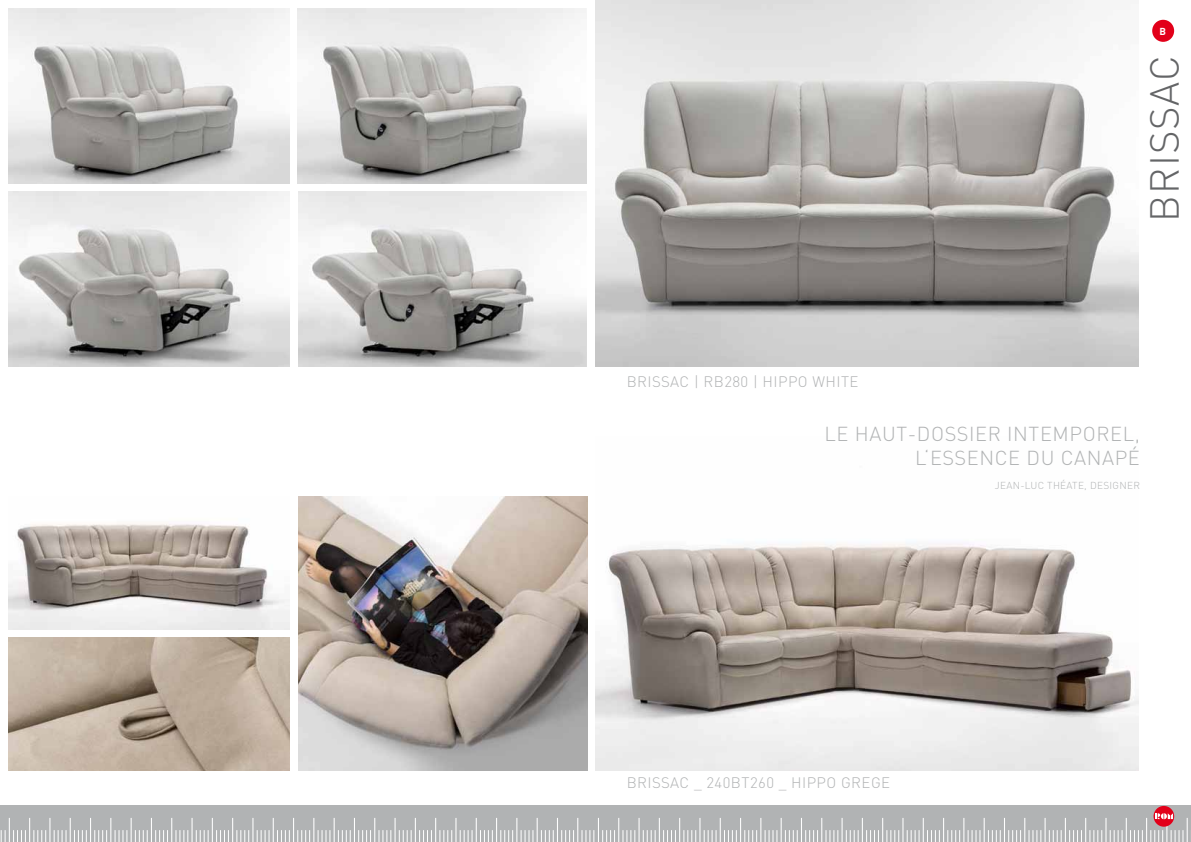
<style>
.page{position:relative;width:1191px;height:842px;background:#fff}
.page>*{position:absolute;margin:0;border:0;box-sizing:border-box;transform-origin:0 0}
.t1{font:300 40px "DIN";letter-spacing:.03em;color:#646567}
.t2{font:300 20px/24px "DIN";letter-spacing:.03em;color:#b1b3b4;text-align:right}
.t3{font:300 15px "DIN";letter-spacing:.03em;color:#b1b3b4}
.t4{font:300 10px "DIN";letter-spacing:.03em;color:#b1b3b4}
.t5{font:700 10px "DIN";color:#fff}
</style>
<div class="page">
<img style="left:595px;top:0;width:544px;height:367px">
<img style="left:595px;top:543px;width:544px;height:228px">
<img style="left:9px;top:9px;width:280px;height:174px">
<img style="left:8px;top:192px;width:282px;height:175px">
<img style="left:298px;top:192px;width:289px;height:175px">
<img style="left:298px;top:9px;width:289px;height:174px">
<img style="left:298px;top:497px;width:289px;height:274px">
<img style="left:9px;top:523px;width:280px;height:106px">
<img style="left:8px;top:638px;width:282px;height:133px">
<div style="left:1152px;top:20px;width:22px;height:22px;background:#e2001a;border-radius:50%"></div>
<div style="left:0;top:805px;width:1191px;height:37px;background:#b1b3b4"></div>
<hr style="left:536px;top:818px;width:2px;height:24px;background:#fff">
<hr style="left:191px;top:818px;width:2px;height:24px;background:#fff">
<svg style="left:196px;top:818px;width:337px;height:24px"></svg>
<svg style="left:1px;top:818px;width:188px;height:24px"></svg>
<hr style="left:1064px;top:818px;width:2px;height:24px;background:#fff">
<hr style="left:719px;top:818px;width:2px;height:24px;background:#fff">
<svg style="left:724px;top:818px;width:338px;height:24px"></svg>
<svg style="left:541px;top:818px;width:176px;height:24px"></svg>
<div style="left:1153px;top:806px;width:21px;height:21px;background:#e2001a;border-radius:50%"></div>
<svg style="left:1069px;top:813px;width:119px;height:29px"></svg>
<p class="t5" style="left:1159px;top:25px;width:8px">B</p>
<h1 class="t1" style="left:1139px;top:222px;width:168px;rotate:-90deg">BRISSAC</h1>
<p class="t3" style="left:626px;top:372px;width:10px">BRISSAC</p>
<p class="t3" style="left:694px;top:372px;width:166px">| RB280 | HIPPO WHITE</p>
<h2 class="t2" style="left:824px;top:421px;width:317px">LE HAUT-DOSSIER INTEMPOREL,<br>L‘ESSENCE DU CANAPÉ</h2>
<p class="t4" style="left:994px;top:479px;width:147px">JEAN-LUC THÉATE, DESIGNER</p>
<p class="t3" style="left:626px;top:773px;width:10px">BRISSAC</p>
<p class="t3" style="left:694px;top:773px;width:198px">_ 240BT260 _ HIPPO GREGE</p>
</div>
